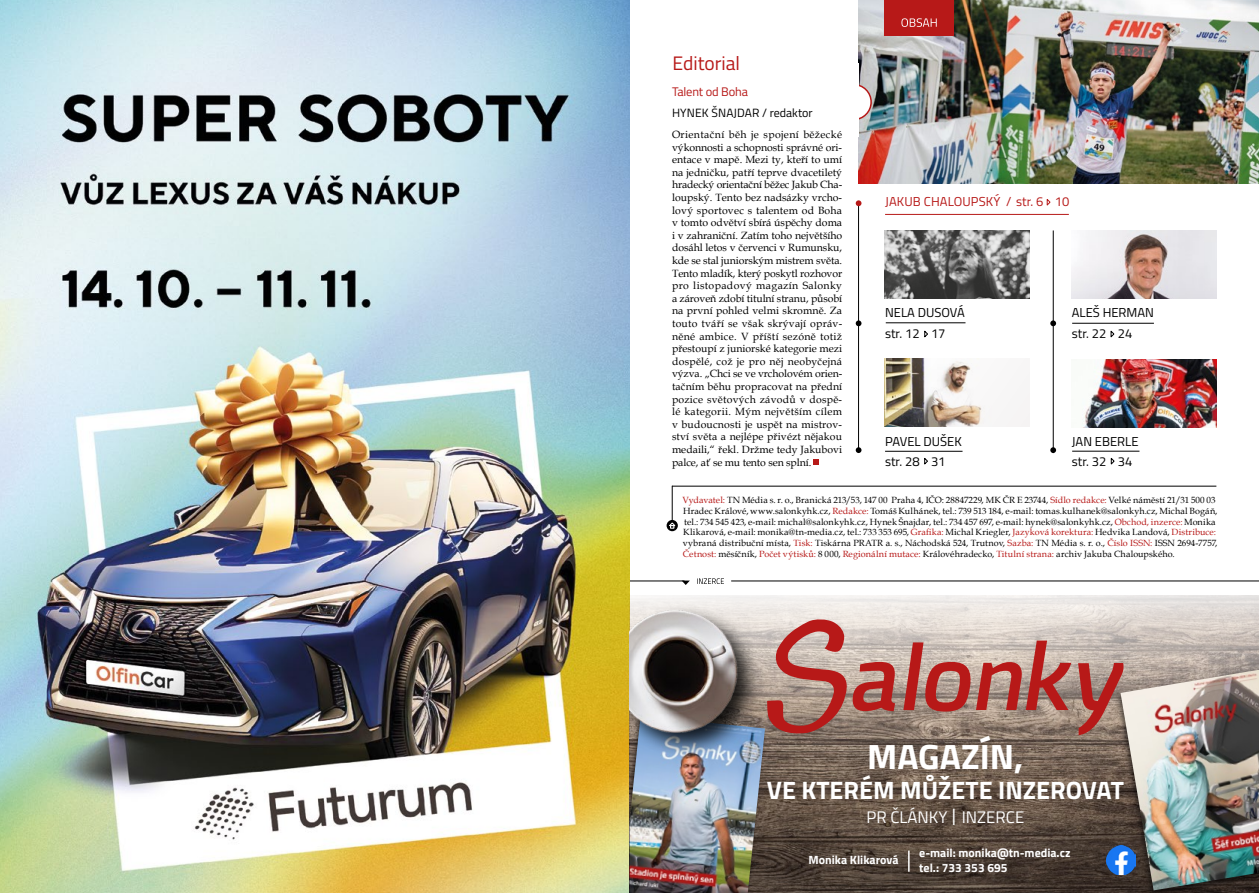
<style>
.page{position:relative;width:1259px;height:893px;background:#fff}
.page>*{position:absolute;margin:0;border:0;box-sizing:border-box;transform-origin:0 0}
.t1{font:700 35.25px "Titillium Web";color:#fff}
.t2{font:700 25.2px "Titillium Web";color:#fff}
.t3{font:19.5px "Titillium Web";color:#b71918}
.t4{font:16.8px "Titillium Web";color:#fff}
.t5{font:12.9px "Titillium Web";color:#000}
.t6{font:12.9px "Titillium Web";letter-spacing:.01em;color:#b71918}
.t7{font:12.45px "Titillium Web";letter-spacing:-.01em;color:#b71918}
.t8{font:700 12px/14.4px "Titillium Web";color:#fff}
.t9{font:12px "Titillium Web";letter-spacing:.005em;color:#000}
.t10{font:10.5px/12.6px "Book Antiqua";color:#000;text-align:justify}
.t11{font:9px/10.8px "Book Antiqua";letter-spacing:.01em;color:#000}
.s1{color:#b71918}
.s2{font-weight:300;font-size:23.4px}
</style>
<div class="page">
<img style="left:859px;top:0;width:400px;height:184px">
<div style="left:836px;top:85px;width:35px;height:35px;background:#fff;border-radius:50%"></div>
<div style="left:835px;top:84px;width:37px;height:36px;border:2px solid #b71918;border-radius:50%"></div>
<hr style="left:858px;top:201px;width:1px;height:249px;background:#000">
<svg style="left:855px;top:200px;width:6px;height:6px"></svg>
<div style="left:824px;top:63px;width:35px;height:74px;background:#fff"></div>
<svg style="left:813px;top:459px;width:5px;height:6px"></svg>
<svg style="left:855px;top:320px;width:6px;height:6px"></svg>
<svg style="left:855px;top:447px;width:6px;height:6px"></svg>
<img style="left:1071px;top:230px;width:145px;height:68px">
<img style="left:885px;top:230px;width:144px;height:68px">
<hr style="left:1053px;top:230px;width:1px;height:223px;background:#000">
<hr style="left:885px;top:214px;width:184px;height:1px;background:#b71918">
<hr style="left:885px;top:322px;width:80px;height:1px;background:#000">
<svg style="left:924px;top:330px;width:4px;height:8px"></svg>
<svg style="left:1110px;top:330px;width:4px;height:8px"></svg>
<hr style="left:1072px;top:323px;width:82px;height:1px;background:#000">
<hr style="left:885px;top:451px;width:77px;height:1px;background:#000">
<hr style="left:1072px;top:451px;width:67px;height:1px;background:#000">
<svg style="left:1110px;top:458px;width:5px;height:7px"></svg>
<svg style="left:924px;top:458px;width:4px;height:7px"></svg>
<svg style="left:1050px;top:320px;width:6px;height:6px"></svg>
<svg style="left:1050px;top:447px;width:6px;height:6px"></svg>
<div style="left:884px;top:0;width:69px;height:35px;background:#b71918"></div>
<svg style="left:901px;top:18px;width:35px;height:9px"></svg>
<img style="left:1082px;top:359px;width:134px;height:69px">
<svg style="left:697px;top:578px;width:27px;height:6px"></svg>
<svg style="left:683px;top:581px;width:7px;height:4px"></svg>
<hr style="left:629px;top:581px;width:55px;height:1px;background:#000">
<hr style="left:731px;top:581px;width:528px;height:1px;background:#000">
<hr style="left:672px;top:486px;width:544px;height:1px;background:#000">
<hr style="left:672px;top:486px;width:1px;height:41px;background:#000">
<svg style="left:666px;top:520px;width:12px;height:11px"></svg>
<svg style="left:668px;top:522px;width:8px;height:6px"></svg>
<svg style="left:1046px;top:199px;width:4px;height:7px"></svg>
<img style="left:0;top:0;width:629px;height:893px">
<img style="left:629px;top:595px;width:630px;height:87px">
<svg style="left:764px;top:682px;width:350px;height:211px;background:#635448"></svg>
<img style="left:629px;top:715px;width:136px;height:178px">
<svg style="left:1078px;top:663px;width:46px;height:72px;background:#ac5d55"></svg>
<svg style="left:903px;top:641px;width:168px;height:71px;background:#bb7971"></svg>
<svg style="left:767px;top:618px;width:128px;height:117px;background:#b9817a"></svg>
<div style="left:629px;top:604px;width:135px;height:155px;background:#000;opacity:.85"></div>
<img style="left:629px;top:606px;width:120px;height:129px">
<svg style="left:908px;top:851px;width:1px;height:21px"></svg>
<img style="left:1107px;top:845px;width:7px;height:29px">
<div style="left:1114px;top:669px;width:145px;height:224px;background:#000;opacity:.5"></div>
<img style="left:1120px;top:670px;width:139px;height:220px">
<img style="left:884px;top:359px;width:145px;height:68px">
<h3 class="t3" style="left:672px;top:49px;width:69px">Editorial</h3>
<p class="t7" style="left:672px;top:83px;width:78px">Talent od Boha</p>
<p class="t9" style="left:672px;top:104px;width:142px">HYNEK ŠNAJDAR / redaktor</p>
<p class="t10" style="left:672px;top:128px;width:172px">Orientační běh je spojení běžecké výkonnosti a schopnosti správné ori&shy;entace v mapě. Mezi ty, kteří to umí na jedničku, patří teprve dvacetiletý hradecký orientační běžec Jakub Cha&shy;loupský. Tento bez nadsázky vrcho&shy;lový sportovec s talentem od Boha v tomto odvětví sbírá úspěchy doma i v zahraniční. Zatím toho největšího dosáhl letos v červenci v Rumunsku, kde se stal juniorským mistrem světa.<br>Tento mladík, který poskytl rozhovor pro listopadový magazín Salonky a zároveň zdobí titulní stranu, působí na první pohled velmi skromně. Za touto tváří se však skrývají opráv&shy;něné ambice. V příští sezóně totiž přestoupí z juniorské kategorie mezi dospělé, což je pro něj neobyčejná výzva. „Chci se ve vrcholovém orien&shy;tačním běhu propracovat na přední pozice světových závodů v dospě&shy;lé kategorii. Mým největším cílem v budoucnosti je uspět na mistrov&shy;ství světa a nejlépe přivézt nějakou medaili,“ řekl. Držme tedy Jakubovi palce, ať se mu tento sen splní.</p>
<p class="t6" style="left:885px;top:192px;width:186px">JAKUB CHALOUPSKÝ / str. 6 10</p>
<p class="t5" style="left:885px;top:303px;width:81px">NELA DUSOVÁ</p>
<p class="t5" style="left:885px;top:324px;width:62px">str. 12 17</p>
<p class="t5" style="left:1072px;top:303px;width:84px">ALEŠ HERMAN</p>
<p class="t5" style="left:1072px;top:324px;width:62px">str. 22 24</p>
<p class="t5" style="left:885px;top:432px;width:78px">PAVEL DUŠEK</p>
<p class="t5" style="left:1072px;top:432px;width:68px">JAN EBERLE</p>
<p class="t5" style="left:885px;top:452px;width:62px">str. 28 31</p>
<p class="t5" style="left:1072px;top:452px;width:62px">str. 32 34</p>
<p class="t11" style="left:682px;top:494px;width:536px"><span class="s1">Vydavatel:</span> TN Média s. r. o., Branická 213/53, 147 00 Praha 4, IČO: 28847229, MK ČR E 23744, <span class="s1">Sídlo redakce:</span> Velké náměstí 21/31 500 03<br>Hradec Králové, www.salonkyhk.cz, <span class="s1">Redakce:</span> Tomáš Kulhánek, tel.: 739 513 184, e-mail: tomas.kulhanek@salonkyh.cz, Michal Bogáň, tel.: 734 545 423, e-mail: michal@salonkyhk.cz, Hynek Šnajdar, tel.: 734 457 697, e-mail: hynek@salonkyhk.cz, <span class="s1">Obchod, inzerce:</span> Monika Klikarová, e-mail: monika@tn-media.cz, tel.: 733 353 695, <span class="s1">Grafika:</span> Michal Kriegler, <span class="s1">Jazyková korektura:</span> Hedvika Landová, <span class="s1">Distribuce: </span>vybraná distribuční místa, <span class="s1">Tisk:</span> Tiskárna PRATR a. s., Náchodská 524, Trutnov, <span class="s1">Sazba:</span> TN Média s. r. o., <span class="s1">Číslo ISSN:</span> ISSN 2694-7757, <span class="s1">Četnost:</span> měsíčník, <span class="s1">Počet výtisků:</span> 8 000, <span class="s1">Regionální mutace:</span> Královéhradecko, <span class="s1">Titulní strana:</span> archiv Jakuba Chaloupského.</p>
<h1 class="t1" style="left:867px;top:730px;width:158px">MAGAZÍN,</h1>
<h2 class="t2" style="left:767px;top:771px;width:358px">VE KTERÉM MŮŽETE INZEROVAT</h2>
<h3 class="t4" style="left:866px;top:805px;width:159px">PR ČLÁNKY <span class="s2">I</span> INZERCE</h3>
<p class="t8" style="left:808px;top:852px;width:91px">Monika Klikarová</p>
<p class="t8" style="left:919px;top:845px;width:153px">e-mail: monika@tn-media.cz tel.: 733 353 695</p>
</div>
